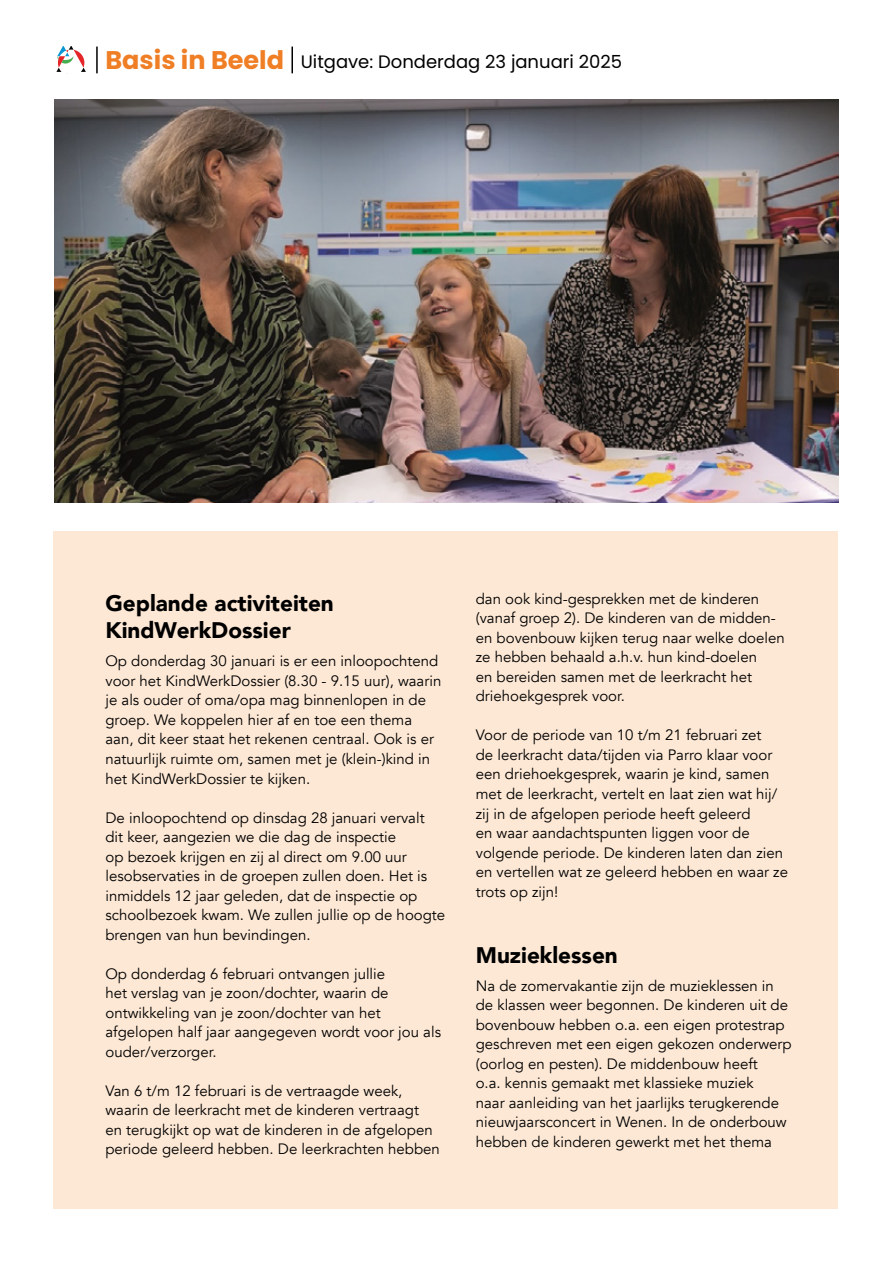
<style>
.page{position:relative;width:893px;height:1263px;background:#fff}
.page>*{position:absolute;margin:0;border:0;box-sizing:border-box;transform-origin:0 0}
.t1{font:900 22.5px/27px "Avenir";color:#000}
.t2{font:18px "Poppins";color:#000}
.t3{font:15px/19.5px "Avenir";color:#000}
.s1{font-weight:700;font-size:25.5px;color:#ef7e25}
</style>
<div class="page">
<div style="left:53px;top:531px;width:785px;height:678px;background:#fde8d5"></div>
<svg style="left:56px;top:47px;width:30px;height:25px"></svg>
<hr style="left:96px;top:47px;width:2px;height:26px;background:#000">
<hr style="left:291px;top:47px;width:2px;height:26px;background:#000">
<img style="left:54px;top:99px;width:784px;height:403px">
<p class="t2" style="left:105px;top:51px;width:518px"><span class="s1">Basis in Beeld</span> Uitgave: Donderdag 23 januari 2025</p>
<h1 class="t1" style="left:105px;top:589px;width:230px">Geplande activiteiten<br>KindWerkDossier</h1>
<p class="t3" style="left:105px;top:652px;width:337px">Op donderdag 30 januari is er een inloopochtend voor het KindWerkDossier (8.30 - 9.15 uur), waarin je als ouder of oma/opa mag binnenlopen in de groep. We koppelen hier af en toe een thema aan, dit keer staat het rekenen centraal. Ook is er natuurlijk ruimte om, samen met je (klein-)kind in het KindWerkDossier te kijken.</p>
<p class="t3" style="left:105px;top:808px;width:341px">De inloopochtend op dinsdag 28 januari vervalt dit keer, aangezien we die dag de inspectie<br>op bezoek krijgen en zij al direct om 9.00 uur lesobservaties in de groepen zullen doen. Het is inmiddels 12 jaar geleden, dat de inspectie op schoolbezoek kwam. We zullen jullie op de hoogte brengen van hun bevindingen.</p>
<p class="t3" style="left:105px;top:964px;width:337px">Op donderdag 6 februari ontvangen jullie<br>het verslag van je zoon/dochter, waarin de ontwikkeling van je zoon/dochter van het afgelopen half jaar aangegeven wordt voor jou als ouder/verzorger.</p>
<p class="t3" style="left:105px;top:1081px;width:336px">Van 6 t/m 12 februari is de vertraagde week, waarin de leerkracht met de kinderen vertraagt<br>en terugkijkt op wat de kinderen in de afgelopen periode geleerd hebben. De leerkrachten hebben</p>
<p class="t3" style="left:476px;top:589px;width:310px">dan ook kind-gesprekken met de kinderen (vanaf groep 2). De kinderen van de midden&shy;en bovenbouw kijken terug naar welke doelen ze hebben behaald a.h.v. hun kind-doelen<br>en bereiden samen met de leerkracht het driehoekgesprek voor.</p>
<p class="t3" style="left:476px;top:726px;width:314px">Voor de periode van 10 t/m 21 februari zet<br>de leerkracht data/tijden via Parro klaar voor een driehoekgesprek, waarin je kind, samen met de leerkracht, vertelt en laat zien wat hij/ zij in de afgelopen periode heeft geleerd<br>en waar aandachtspunten liggen voor de volgende periode. De kinderen laten dan zien en vertellen wat ze geleerd hebben en waar ze trots op zijn!</p>
<h1 class="t1" style="left:476px;top:940px;width:144px">Muzieklessen</h1>
<p class="t3" style="left:476px;top:976px;width:317px">Na de zomervakantie zijn de muzieklessen in de klassen weer begonnen. De kinderen uit de bovenbouw hebben o.a. een eigen protestrap geschreven met een eigen gekozen onderwerp (oorlog en pesten). De middenbouw heeft<br>o.a. kennis gemaakt met klassieke muziek<br>naar aanleiding van het jaarlijks terugkerende nieuwjaarsconcert in Wenen. In de onderbouw hebben de kinderen gewerkt met het thema</p>
</div>
